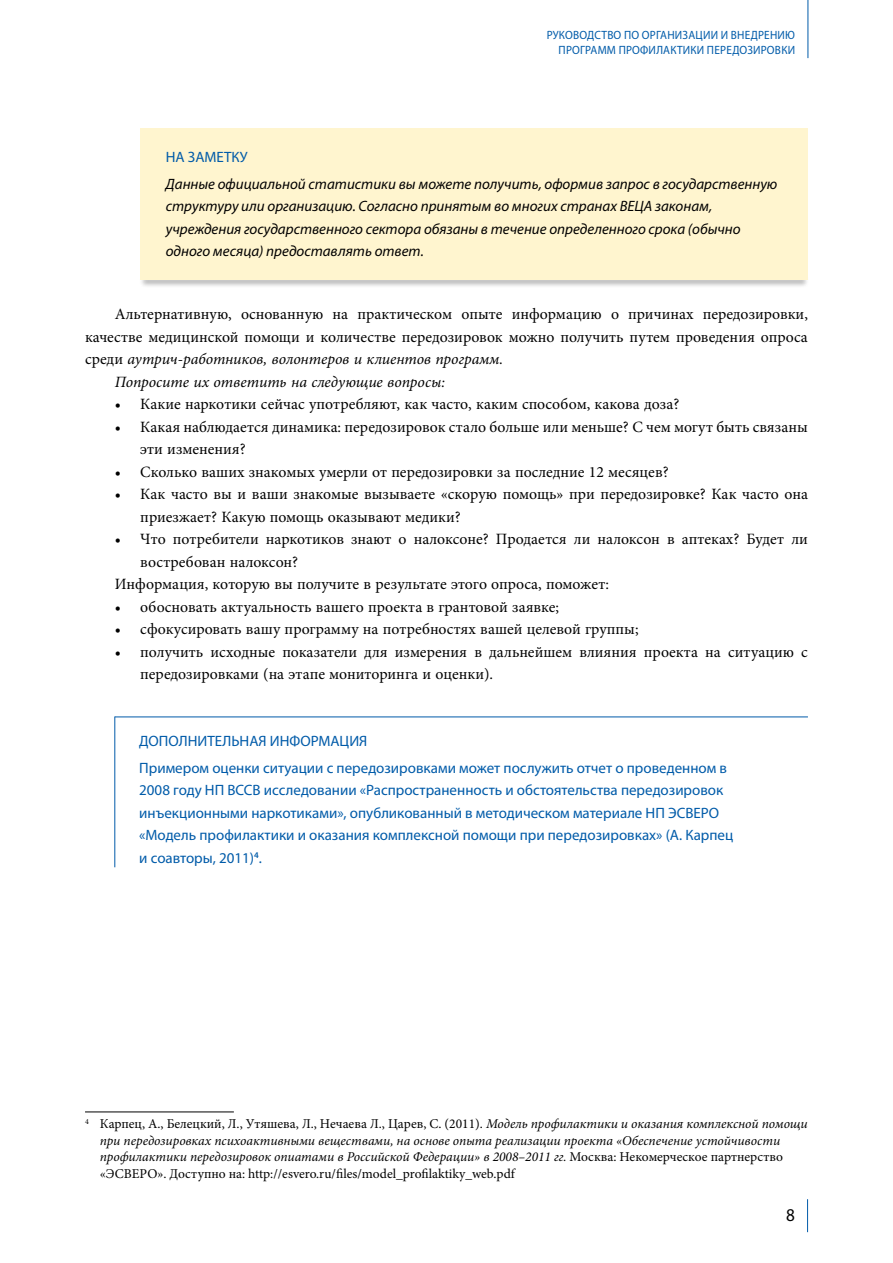
<style>
.page{position:relative;width:893px;height:1263px;background:#fff}
.page>*{position:absolute;margin:0;border:0;box-sizing:border-box;transform-origin:0 0}
.t1{font:18px "Myriad Pro";color:#000;scale:.95 1}
.t2{font:15.75px/22.5px "Minion Pro";color:#000}
.t3{font:italic 15.75px "Minion Pro";letter-spacing:-.005em;color:#000}
.t4{font:15px/22.5px "Myriad Pro";color:#005ba9}
.t5{font:italic 15px/22.5px "Myriad Pro";color:#000}
.t6{font:italic 13.5px/16.5px "Minion Pro";color:#000}
.t7{font:12px/15px "Myriad Pro";letter-spacing:.02em;color:#005ba9;text-align:right;scale:.94 1}
.s1{font-style:normal}
</style>
<div class="page">
<hr style="left:807px;top:0;width:1px;height:58px;background:#005ba9">
<hr style="left:807px;top:1199px;width:1px;height:33px;background:#005ba9">
<hr style="left:85px;top:1111px;width:149px;height:1px;background:#000">
<div style="left:139px;top:274px;width:676px;height:20px;background:#000;opacity:.3"></div>
<div style="left:140px;top:128px;width:668px;height:151px;background:#fff5cf"></div>
<hr style="left:115px;top:716px;width:693px;height:1px;background:#005ba9">
<hr style="left:114px;top:716px;width:1px;height:151px;background:#005ba9">
<p class="t7" style="left:547px;top:27px;width:266px">Руководство по организации и внедрению программ профилактики передозировки</p>
<p class="t4" style="left:166px;top:146px;width:49px">НА ЗАМЕТКУ</p>
<p class="t5" style="left:166px;top:172px;width:613px">Данные официальной статистики вы можете получить, оформив запрос в государственную структуру или организацию. Согласно принятым во многих странах ВЕЦА законам, учреждения государственного сектора обязаны в течение определенного срока (обычно одного месяца) предоставлять ответ.</p>
<p class="t2" style="left:115px;top:303px;width:695px">Альтернативную, основанную на практическом опыте информацию о причинах передозировки,</p>
<p class="t2" style="left:85px;top:325px;width:724px">качестве медицинской помощи и количестве передозировок можно получить путем проведения опроса</p>
<p class="t3" style="left:85px;top:348px;width:420px"><span class="s1">среди</span> аутрич-работников, волонтеров и клиентов программ.</p>
<p class="t3" style="left:115px;top:371px;width:332px">Попросите их ответить на следующие вопросы:</p>
<p class="t2" style="left:115px;top:393px;width:566px">• Какие наркотики сейчас употребляют, как часто, каким способом, какова доза?</p>
<p class="t2" style="left:140px;top:415px;width:669px;text-indent:-26px">• Какая наблюдается динамика: передозировок стало больше или меньше? С чем могут быть связаны эти изменения?</p>
<p class="t2" style="left:115px;top:460px;width:555px">• Сколько ваших знакомых умерли от передозировки за последние 12 месяцев?</p>
<p class="t2" style="left:140px;top:483px;width:669px;text-indent:-26px">• Как часто вы и ваши знакомые вызываете «скорую помощь» при передозировке? Как часто она приезжает? Какую помощь оказывают медики?</p>
<p class="t2" style="left:115px;top:528px;width:694px">• Что потребители наркотиков знают о налоксоне? Продается ли налоксон в аптеках? Будет ли</p>
<p class="t2" style="left:140px;top:550px;width:159px">востребован налоксон?</p>
<p class="t2" style="left:115px;top:573px;width:496px">Информация, которую вы получите в результате этого опроса, поможет:</p>
<p class="t2" style="left:115px;top:595px;width:446px">• обосновать актуальность вашего проекта в грантовой заявке;</p>
<p class="t2" style="left:115px;top:618px;width:525px">• сфокусировать вашу программу на потребностях вашей целевой группы;</p>
<p class="t2" style="left:140px;top:640px;width:669px;text-indent:-26px">• получить исходные показатели для измерения в дальнейшем влияния проекта на ситуацию с передозировками (на этапе мониторинга и оценки).<sup>4</sup></p>
<p class="t4" style="left:139px;top:730px;width:50px">ДОПОЛНИТЕЛ</p>
<p class="t4" style="left:231px;top:730px;width:50px">ЬНАЯ ИНФ</p>
<p class="t4" style="left:139px;top:727px;width:589px;line-height:26.7px;text-indent:161px">ОРМАЦИЯ<br>Примером оценки ситуации с передозировками может послужить отчет о проведенном в</p>
<p class="t4" style="left:139px;top:779px;width:98px">2008 году НП ВССВ</p>
<p class="t4" style="left:139px;top:779px;width:596px;text-indent:125px">исследовании «Распространенность и обстоятельства передозировок инъекционными наркотиками», опубликованный в методическом материале НП ЭСВЕРО «Модель профилактики и оказания комплексной помощи при передозировках» (А. Карпец и соавторы, 2011)<sup>4</sup>.</p>
<p class="t6" style="left:100px;top:1116px;width:709px;text-indent:-15px"><sup>4</sup> <span class="s1">Карпец, А., Белецкий, Л., Утяшева, Л., Нечаева Л., Царев, С. (2011).</span> Модель профилактики и оказания комплексной помощи при передозировках психоактивными веществами, на основе опыта реализации проекта «Обеспечение устойчивости профилактики передозировок опиатами в Российской Федерации» в 2008–2011 гг. <span class="s1">Москва: Некомерческое партнерство «ЭСВЕРО». Доступно на: http://esvero.ru/files/model_profilaktiky_web.pdf</span></p>
<p class="t1" style="left:786px;top:1203px;width:11px">8</p>
</div>
